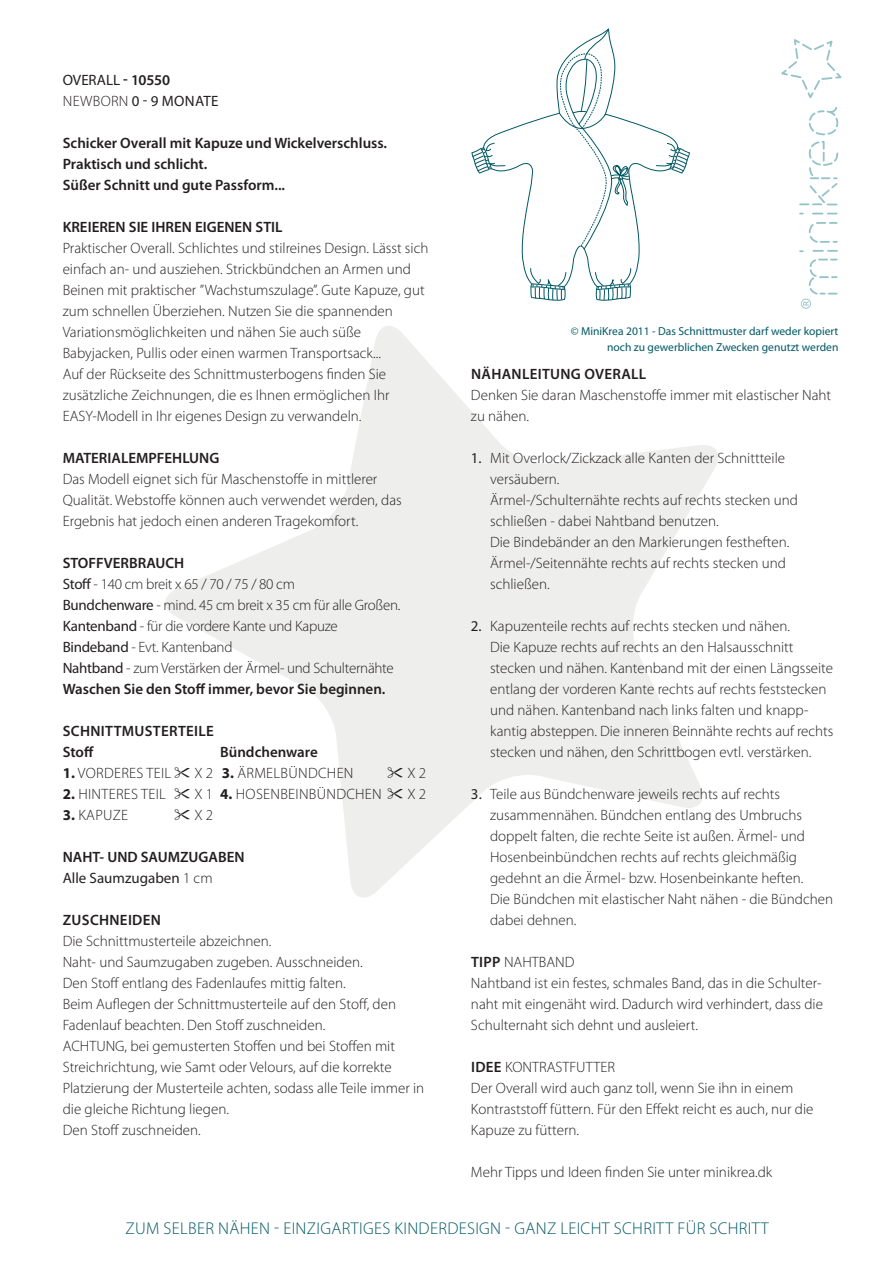
<style>
.page{position:relative;width:893px;height:1263px;background:#fff}
.page>*{position:absolute;margin:0;border:0;box-sizing:border-box;transform-origin:0 0}
.t1{font:300 17.1px "Myriad Pro";letter-spacing:.02em;color:#005864}
.t2{font:300 15px/21px "Myriad Pro";color:#231f20}
.t3{font:300 15px/21px "Myriad Pro";letter-spacing:-.02em;color:#231f20}
.t4{font:600 15px/21px "Myriad Pro";color:#231f20}
.t5{font:300 15px "Myriad Pro";letter-spacing:.02em;color:#231f20}
.t6{font:600 15px "Myriad Pro";letter-spacing:.02em;color:#231f20}
.t7{font:15px/21px "Myriad Pro";letter-spacing:.01em;color:#231f20}
.t8{font:11.55px/15.8px "Myriad Pro";color:#005864;text-align:right}
.s1{font-weight:600}
.s2{font-weight:300}
.s3{font-weight:400}
.s4{font-weight:700}
</style>
<div class="page">
<svg style="left:165px;top:326px;width:553px;height:572px"></svg>
<svg style="left:813px;top:213px;width:24px;height:1px"></svg>
<svg style="left:799px;top:222px;width:39px;height:87px"></svg>
<svg style="left:781px;top:39px;width:60px;height:167px"></svg>
<svg style="left:471px;top:28px;width:219px;height:273px"></svg>
<svg style="left:175px;top:767px;width:15px;height:11px"></svg>
<svg style="left:388px;top:767px;width:15px;height:11px"></svg>
<svg style="left:175px;top:788px;width:15px;height:11px"></svg>
<svg style="left:388px;top:788px;width:15px;height:11px"></svg>
<svg style="left:175px;top:809px;width:15px;height:11px"></svg>
<p class="t7" style="left:63px;top:69px;width:157px">overall <span class="s1">- 10550<br></span><span class="s2">Newborn</span> 0 - 9 Monate</p>
<p class="t4" style="left:63px;top:132px;width:326px">Schicker Overall mit Kapuze und Wickelverschluss.<br>Praktisch und schlicht.<br>Süßer Schnitt und gute Passform...</p>
<p class="t4" style="left:63px;top:216px;width:221px">KREIEREN SIE IHREN EIGENEN STIL</p>
<p class="t2" style="left:63px;top:237px;width:367px">Praktischer Overall. Schlichtes und stilreines Design. Lässt sich einfach an- und ausziehen. Strickbündchen an Armen und Beinen mit praktischer ”Wachstumszulage”. Gute Kapuze, gut zum schnellen Überziehen. Nutzen Sie die spannenden Variationsmöglichkeiten und nähen Sie auch süße Babyjacken, Pullis oder einen warmen Transportsack...<br>Auf der Rückseite des Schnittmusterbogens finden Sie zusätzliche Zeichnungen, die es Ihnen ermöglichen Ihr EASY-Modell in Ihr eigenes Design zu verwandeln.</p>
<p class="t4" style="left:63px;top:447px;width:158px">MATERIALEMPFEHLUNG</p>
<p class="t2" style="left:63px;top:468px;width:341px">Das Modell eignet sich für Maschenstoffe in mittlerer<br>Qualität. Webstoffe können auch verwendet werden, das<br>Ergebnis hat jedoch einen anderen Tragekomfort.</p>
<p class="t3" style="left:63px;top:552px;width:339px"><span class="s1">STOFFVERBRAUCH<br></span><span class="s3">Stoff</span> - 140 cm breit x 65 / 70 / 75 / 80 cm<br><span class="s3">Bundchenware</span> - mind. 45 cm breit x 35 cm für alle Großen.<br><span class="s3">Kantenband</span> - für die vordere Kante und Kapuze <span class="s3">Bindeband</span> - Evt. Kantenband<br><span class="s3">Nahtband</span> - zum Verstärken der Ärmel- und Schulternähte <span class="s1">Waschen Sie den Stoff immer, bevor Sie beginnen.</span></p>
<p class="t4" style="left:63px;top:720px;width:10px">schnitt</p>
<p class="t4" style="left:122px;top:720px;width:22px">Musterteile</p>
<p class="t4" style="left:63px;top:741px;width:33px">Stoff</p>
<p class="t4" style="left:220px;top:741px;width:99px">Bündchenware</p>
<p class="t2" style="left:63px;top:762px;width:110px"><span class="s4">1.</span> VORDERES TEIL</p>
<p class="t5" style="left:194px;top:764px;width:161px">x 2 <span class="s4">3.</span> ÄRMELBÜNDCHEN</p>
<p class="t2" style="left:407px;top:762px;width:20px">x 2</p>
<p class="t5" style="left:63px;top:785px;width:105px"><span class="s4">2.</span> HINTERES TEIL</p>
<p class="t5" style="left:194px;top:785px;width:189px">x 1 <span class="s4">4.</span> HOSENBEINBÜNDCHEN</p>
<p class="t2" style="left:407px;top:783px;width:20px">x 2</p>
<p class="t2" style="left:63px;top:804px;width:63px"><span class="s4">3.</span> KAPUZE</p>
<p class="t2" style="left:194px;top:804px;width:20px">x 2</p>
<p class="t4" style="left:63px;top:846px;width:183px">NAHT- UND SAUMZUGABEN<br><span class="s3">Alle Saumzugaben</span> <span class="s2">1 cm</span></p>
<p class="t6" style="left:63px;top:910px;width:100px">ZUSCHNEIDEN</p>
<p class="t2" style="left:63px;top:930px;width:363px">Die Schnittmusterteile abzeichnen.<br>Naht- und Saumzugaben zugeben. Ausschneiden.<br>Den Stoff entlang des Fadenlaufes mittig falten.<br>Beim Auflegen der Schnittmusterteile auf den Stoff, den Fadenlauf beachten. Den Stoff zuschneiden.<br>ACHTUNG, bei gemusterten Stoffen und bei Stoffen mit Streichrichtung, wie Samt oder Velours, auf die korrekte Platzierung der Musterteile achten, sodass alle Teile immer in die gleiche Richtung liegen.<br>Den Stoff zuschneiden.</p>
<p class="t8" style="left:571px;top:323px;width:269px">© MiniKrea 2011 - Das Schnittmuster darf weder kopiert noch zu gewerblichen Zwecken genutzt werden</p>
<p class="t6" style="left:471px;top:364px;width:177px">NÄHANLEITUNG OVERALL</p>
<p class="t2" style="left:471px;top:384px;width:362px">Denken Sie daran Maschenstoffe immer mit elastischer Naht zu nähen.</p>
<p class="t2" style="left:490px;top:447px;width:309px;text-indent:-19px"><span class="s3">1.</span> Mit Overlock/Zickzack alle Kanten der Schnittteile versäubern.<br>Ärmel-/Schulternähte rechts auf rechts stecken und schließen - dabei Nahtband benutzen.<br>Die Bindebänder an den Markierungen festheften.<br>Ärmel-/Seitennähte rechts auf rechts stecken und schließen.</p>
<p class="t2" style="left:490px;top:615px;width:345px;text-indent:-19px"><span class="s3">2.</span> Kapuzenteile rechts auf rechts stecken und nähen.<br>Die Kapuze rechts auf rechts an den Halsausschnitt stecken und nähen. Kantenband mit der einen Längsseite entlang der vorderen Kante rechts auf rechts feststecken und nähen. Kantenband nach links falten und knapp&shy;kantig absteppen. Die inneren Beinnähte rechts auf rechts stecken und nähen, den Schrittbogen evtl. verstärken.</p>
<p class="t2" style="left:490px;top:783px;width:344px;text-indent:-19px"><span class="s3">3.</span> Teile aus Bündchenware jeweils rechts auf rechts zusammennähen. Bündchen entlang des Umbruchs doppelt falten, die rechte Seite ist außen. Ärmel- und Hosenbeinbündchen rechts auf rechts gleichmäßig gedehnt an die Ärmel- bzw. Hosenbeinkante heften.<br>Die Bündchen mit elastischer Naht nähen - die Bündchen dabei dehnen.</p>
<p class="t2" style="left:471px;top:951px;width:354px"><span class="s1">TIPp</span> NAHTBAND<br>Nahtband ist ein festes, schmales Band, das in die Schulter&shy;naht mit eingenäht wird. Dadurch wird verhindert, dass die Schulternaht sich dehnt und ausleiert.</p>
<p class="t2" style="left:471px;top:1056px;width:344px"><span class="s1">IDee</span> KONTRASTFUTTER<br>Der Overall wird auch ganz toll, wenn Sie ihn in einem Kontraststoff füttern. Für den Effekt reicht es auch, nur die Kapuze zu füttern.</p>
<p class="t2" style="left:471px;top:1161px;width:303px">Mehr Tipps und Ideen finden Sie unter minikrea.dk</p>
<p class="t1" style="left:126px;top:1218px;width:12px">zum</p>
<p class="t1" style="left:164px;top:1218px;width:66px">selber näh</p>
<p class="t1" style="left:251px;top:1218px;width:50px">en - einziga</p>
<p class="t1" style="left:342px;top:1218px;width:63px">rtig es kind</p>
<p class="t1" style="left:430px;top:1218px;width:47px">erdesign</p>
<p class="t1" style="left:505px;top:1218px;width:21px">- ganz</p>
<p class="t1" style="left:560px;top:1218px;width:26px">leicht</p>
<p class="t1" style="left:614px;top:1218px;width:142px">schritt für schritt</p>
</div>
